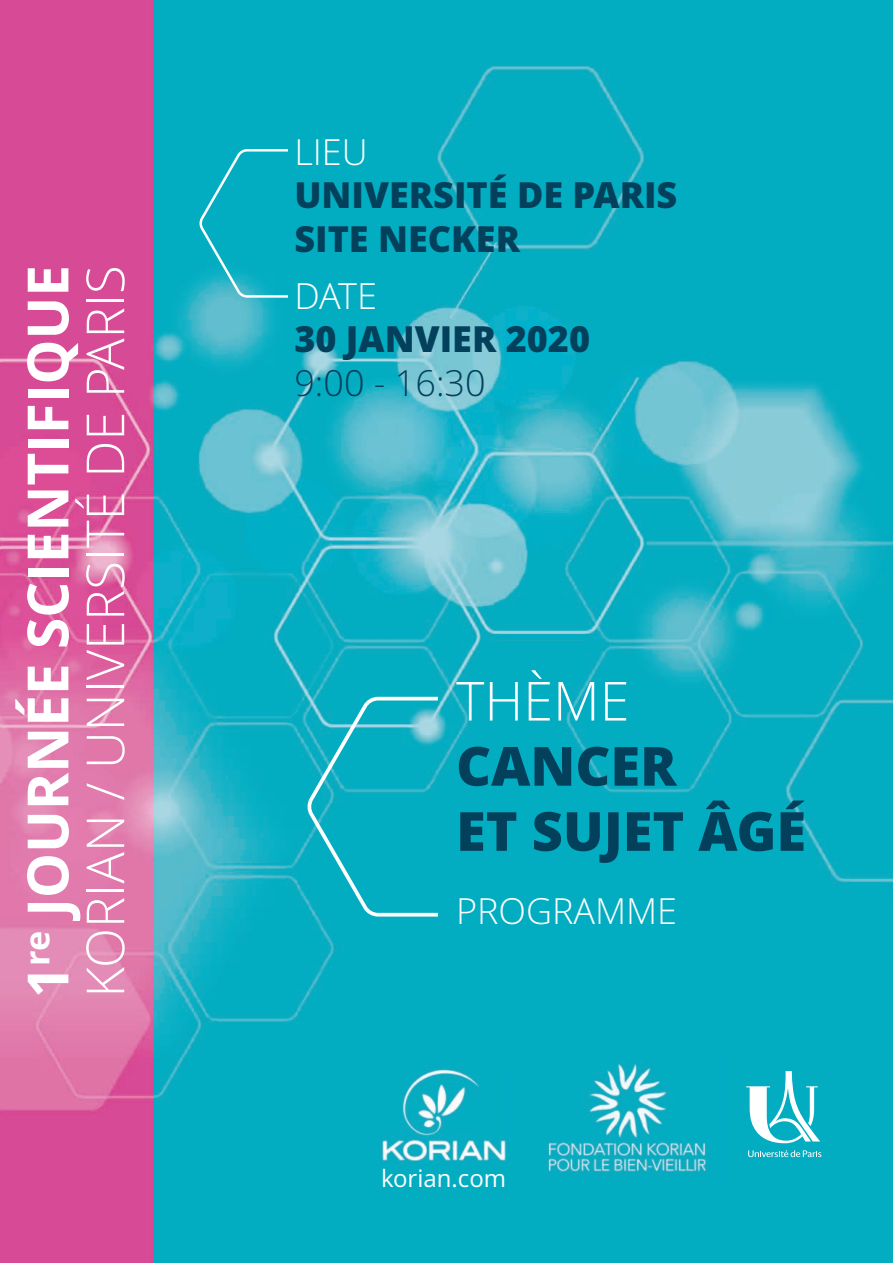
<style>
.page{position:relative;width:893px;height:1263px;background:#fff}
.page>*{position:absolute;margin:0;border:0;box-sizing:border-box;transform-origin:0 0}
.t1{font:700 57px "Open Sans";letter-spacing:-.005em;color:#fff}
.t2{font:800 54px "Open Sans";color:#03405b}
.t3{font:300 54px "Open Sans";color:#fff}
.t4{font:300 52.5px "Open Sans";color:#fff}
.t5{font:800 36px "Open Sans";color:#03405b}
.t6{font:300 36px "Open Sans";color:#fff}
.t7{font:300 36px "Open Sans";color:#03405b}
.t8{font:24px "Open Sans";color:#fff}
</style>
<div class="page">
<img style="left:153px;top:0;width:740px;height:1263px">
<img style="left:0;top:0;width:153px;height:1263px">
<svg style="left:197px;top:148px;width:91px;height:151px;background:#13b1c4"></svg>
<svg style="left:304px;top:695px;width:134px;height:223px;background:#16b2c5"></svg>
<svg style="left:746px;top:1071px;width:74px;height:72px"></svg>
<svg style="left:748px;top:1150px;width:73px;height:7px"></svg>
<img style="left:378px;top:1065px;width:133px;height:101px">
<img style="left:523px;top:1048px;width:202px;height:138px">
<p class="t4" style="left:84px;top:997px;width:734px;rotate:-90deg">KORIAN / UNIVERSITÉ DE PARIS</p>
<p class="t1" style="left:25px;top:998px;width:735px;rotate:-90deg">1<sup>re</sup> JOURNÉE SCIENTIFIQUE</p>
<p class="t6" style="left:294px;top:137px;width:75px">LIEU</p>
<p class="t5" style="left:294px;top:175px;width:384px">UNIVERSITÉ DE PARIS</p>
<p class="t5" style="left:294px;top:218px;width:227px">SITE NECKER</p>
<p class="t6" style="left:294px;top:282px;width:84px">DATE</p>
<p class="t5" style="left:294px;top:319px;width:297px">30 JANVIER 2020</p>
<p class="t7" style="left:294px;top:368px;width:193px">9:00 - 16:30</p>
<p class="t3" style="left:456px;top:679px;width:175px">THÈME</p>
<p class="t2" style="left:456px;top:735px;width:222px">CANCER</p>
<p class="t2" style="left:456px;top:801px;width:351px">ET SUJET ÂGÉ</p>
<p class="t6" style="left:456px;top:897px;width:222px">PROGRAMME</p>
<p class="t8" style="left:381px;top:1165px;width:127px">korian.com</p>
</div>
